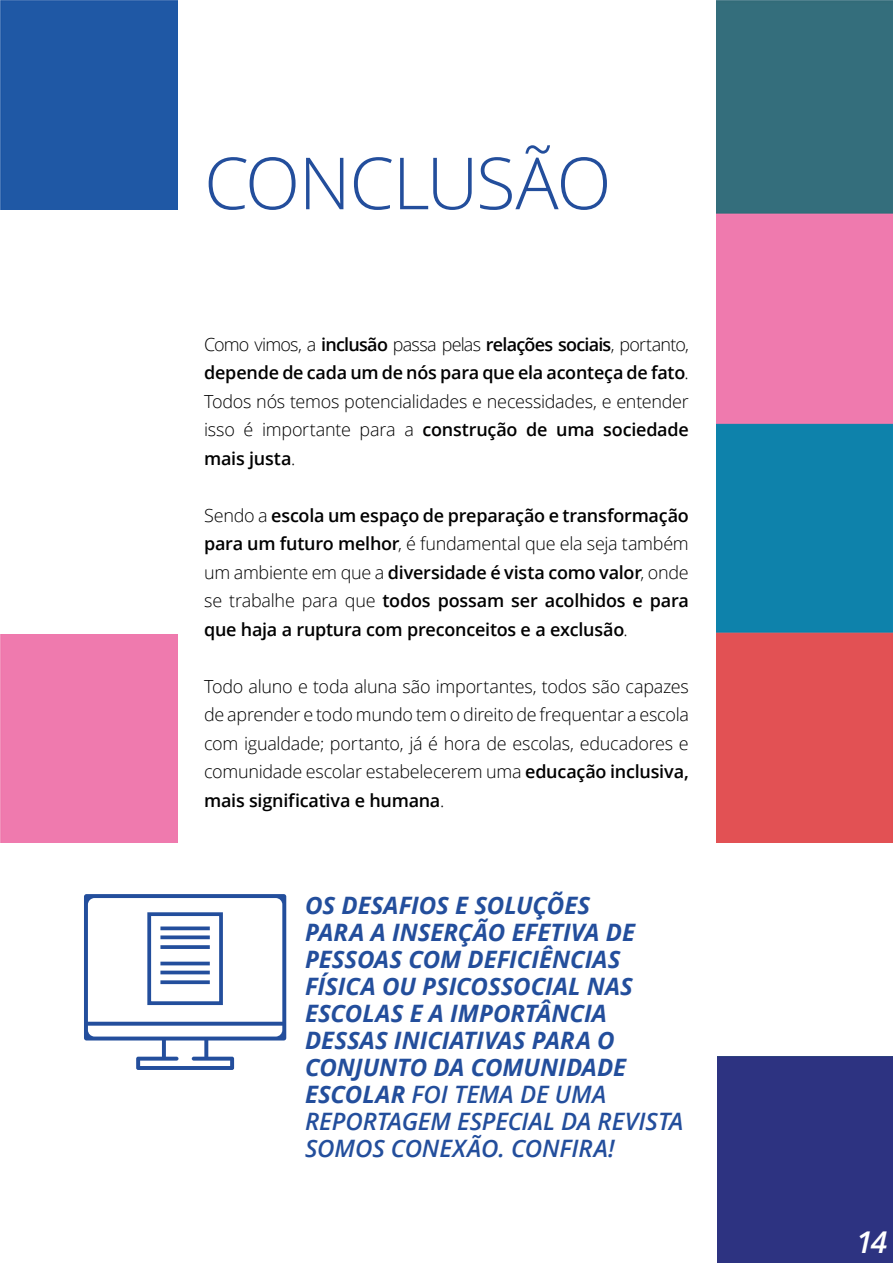
<style>
.page{position:relative;width:893px;height:1263px;background:#fff}
.page>*{position:absolute;margin:0;border:0;box-sizing:border-box;transform-origin:0 0}
.t1{font:300 72px "Open Sans";letter-spacing:-.025em;color:#234e9c}
.t2{font:italic 600 30px "Open Sans";color:#fff}
.t3{font:italic 700 24px/27px "Open Sans";letter-spacing:-.005em;color:#234e9c}
.t4{font:300 18px/28.5px "Open Sans";letter-spacing:-.015em;color:#000;text-align:justify}
.t5{font:600 18px/28.5px "Open Sans";letter-spacing:-.015em;color:#000;text-align:justify}
.s1{font-weight:600}
.s2{font-weight:300}
</style>
<div class="page">
<img style="left:0;top:0;width:893px;height:1263px">
<div style="left:178px;top:0;width:538px;height:1056px;background:#fff"></div>
<div style="left:0;top:210px;width:180px;height:424px;background:#fff"></div>
<div style="left:0;top:843px;width:893px;height:213px;background:#fff"></div>
<div style="left:0;top:1053px;width:716px;height:210px;background:#fff"></div>
<svg style="left:84px;top:894px;width:202px;height:176px"></svg>
<h1 class="t1" style="left:204px;top:134px;width:409px">CONCLUSÃO</h1>
<p class="t4" style="left:204px;top:329px;width:486px">Como vimos, a <span class="s1">inclusão</span> passa pelas <span class="s1">relações sociais</span>, portanto, <span class="s1">depende de cada um de nós para que ela aconteça de fato</span>.<br>Todos nós temos potencialidades e necessidades, e entender isso é importante para a <span class="s1">construção de uma sociedade mais justa</span>.</p>
<p class="t5" style="left:204px;top:501px;width:486px"><span class="s2">Sendo a</span> escola um espaço de preparação e transformação para um futuro melhor<span class="s2">, é fundamental que ela seja também um ambiente em que a</span> diversidade é vista como valor<span class="s2">, onde se trabalhe para que</span> todos possam ser acolhidos e para que haja a ruptura com preconceitos e a exclusão<span class="s2">.</span></p>
<p class="t4" style="left:204px;top:671px;width:486px">Todo aluno e toda aluna são importantes, todos são capazes de aprender e todo mundo tem o direito de frequentar a escola com igualdade; portanto, já é hora de escolas, educadores e comunidade escolar estabelecerem uma <span class="s1">educação inclusiva, mais significativa e humana</span>.</p>
<p class="t3" style="left:305px;top:891px;width:380px">OS DESAFIOS E SOLUÇÕES<br>PARA A INSERÇÃO EFETIVA DE<br>PESSOAS COM DEFICIÊNCIAS<br>FÍSICA OU PSICOSSOCIAL NAS<br>ESCOLAS E A IMPORTÂNCIA<br>DESSAS INICIATIVAS PARA O<br>CONJUNTO DA COMUNIDADE<br>ESCOLAR <span class="s1">FOI TEMA DE UMA<br>REPORTAGEM ESPECIAL DA REVISTA<br>SOMOS CONEXÃO. CONFIRA!</span></p>
<h2 class="t2" style="left:856px;top:1222px;width:33px">14</h2>
</div>
